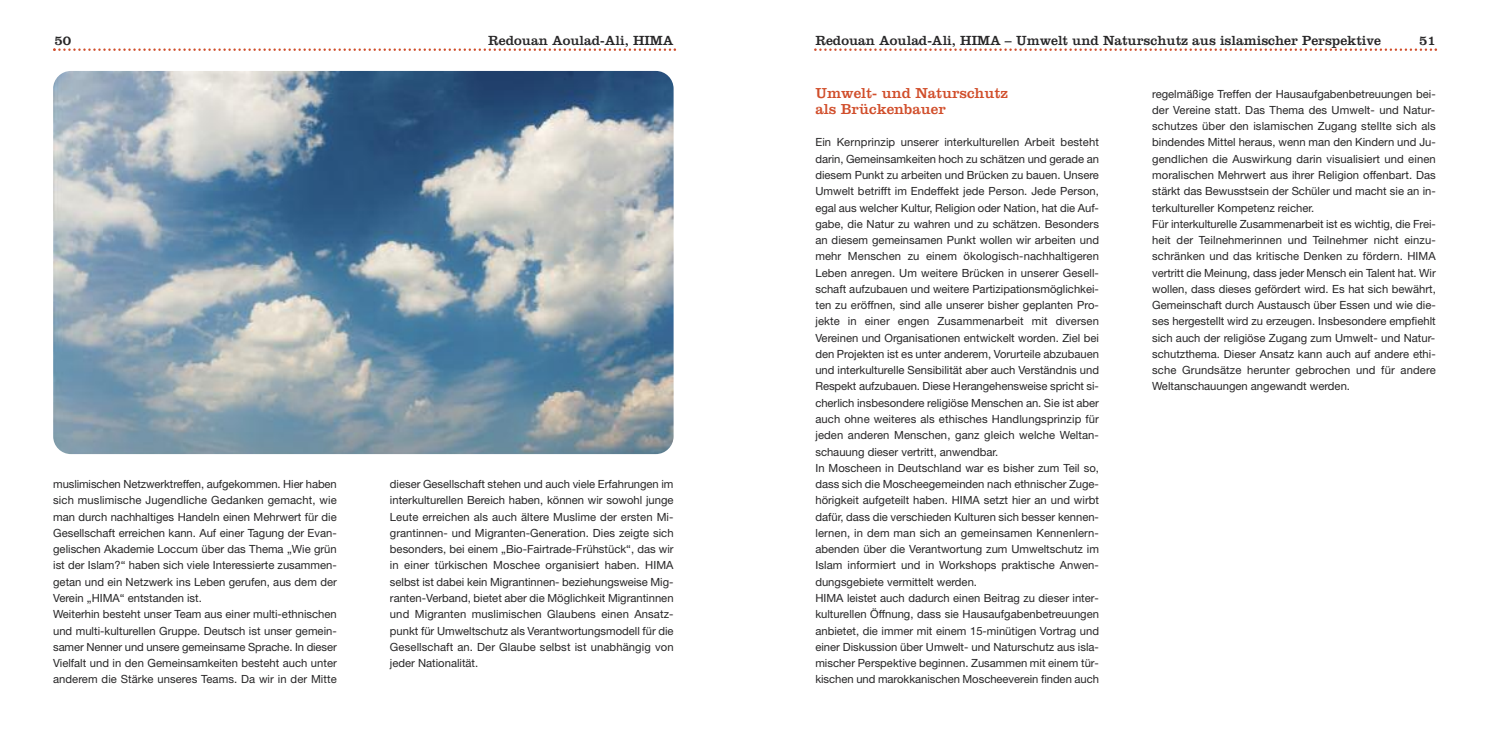
<style>
.page{position:relative;width:1489px;height:745px;background:#fff}
.page>*{position:absolute;margin:0;border:0;box-sizing:border-box;transform-origin:0 0}
.t1{font:15px/16.2px "Clarendon LT Std";color:#d14e2b}
.t2{font:13.75px "Clarendon LT Std";color:#272627}
.t3{font:11.25px/16.2px "Helvetica Neue LT";color:#272627}
</style>
<div class="page">
<svg style="left:814px;top:48px;width:622px;height:3px"></svg>
<svg style="left:53px;top:48px;width:623px;height:3px"></svg>
<img style="left:53px;top:71px;width:620px;height:383px;border-radius:18px">
<p class="t2" style="left:54px;top:35px;width:18px">50</p>
<p class="t2" style="left:488px;top:35px;width:187px">Redouan Aoulad-Ali, HIMA</p>
<p class="t3" style="left:53px;top:476px;width:285px">muslimischen Netzwerktreffen, aufgekommen. Hier haben sich muslimische Jugendliche Gedanken gemacht, wie man durch nachhaltiges Handeln einen Mehrwert für die Gesellschaft erreichen kann. Auf einer Tagung der Evan&shy;gelischen Akademie Loccum über das Thema „Wie grün ist der Islam?“ haben sich viele Interessierte zusammen&shy;getan und ein Netzwerk ins Leben gerufen, aus dem der Verein „HIMA“ entstanden ist.<br>Weiterhin besteht unser Team aus einer multi-ethnischen und multi-kulturellen Gruppe. Deutsch ist unser gemein&shy;samer Nenner und unsere gemeinsame Sprache. In dieser Vielfalt und in den Gemeinsamkeiten besteht auch unter anderem die Stärke unseres Teams. Da wir in der Mitte</p>
<p class="t3" style="left:390px;top:476px;width:285px;text-align:justify">dieser Gesellschaft stehen und auch viele Erfahrungen im interkulturellen Bereich haben, können wir sowohl junge Leute erreichen als auch ältere Muslime der ersten Mi&shy;grantinnen- und Migranten-Generation. Dies zeigte sich besonders, bei einem „Bio-Fairtrade-Frühstück“, das wir in einer türkischen Moschee organisiert haben. HIMA selbst ist dabei kein Migrantinnen- beziehungsweise Mig&shy;ranten-Verband, bietet aber die Möglichkeit Migrantinnen und Migranten muslimischen Glaubens einen Ansatz&shy;punkt für Umweltschutz als Verantwortungsmodell für die Gesellschaft an. Der Glaube selbst ist unabhängig von jeder Nationalität.</p>
<p class="t2" style="left:815px;top:35px;width:567px">Redouan Aoulad-Ali, HIMA – Umwelt und Naturschutz aus islamischer Perspektive</p>
<p class="t2" style="left:1418px;top:35px;width:18px">51</p>
<h1 class="t1" style="left:815px;top:86px;width:194px">Umwelt- und Naturschutz als Brückenbauer</h1>
<p class="t3" style="left:815px;top:135px;width:285px">Ein Kernprinzip unserer interkulturellen Arbeit besteht darin, Gemeinsamkeiten hoch zu schätzen und gerade an diesem Punkt zu arbeiten und Brücken zu bauen. Unsere Umwelt betrifft im Endeffekt jede Person. Jede Person, egal aus welcher Kultur, Religion oder Nation, hat die Auf&shy;gabe, die Natur zu wahren und zu schätzen. Besonders an diesem gemeinsamen Punkt wollen wir arbeiten und mehr Menschen zu einem ökologisch-nachhaltigeren Leben anregen. Um weitere Brücken in unserer Gesell&shy;schaft aufzubauen und weitere Partizipationsmöglichkei&shy;ten zu eröffnen, sind alle unserer bisher geplanten Pro&shy;jekte in einer engen Zusammenarbeit mit diversen Vereinen und Organisationen entwickelt worden. Ziel bei den Projekten ist es unter anderem, Vorurteile abzubauen und interkulturelle Sensibilität aber auch Verständnis und Respekt aufzubauen. Diese Herangehensweise spricht si&shy;cherlich insbesondere religiöse Menschen an. Sie ist aber auch ohne weiteres als ethisches Handlungsprinzip für jeden anderen Menschen, ganz gleich welche Weltan&shy;schauung dieser vertritt, anwendbar.<br>In Moscheen in Deutschland war es bisher zum Teil so, dass sich die Moscheegemeinden nach ethnischer Zuge&shy;hörigkeit aufgeteilt haben. HIMA setzt hier an und wirbt dafür, dass die verschieden Kulturen sich besser kennen&shy;lernen, in dem man sich an gemeinsamen Kennenlern&shy;abenden über die Verantwortung zum Umweltschutz im Islam informiert und in Workshops praktische Anwen&shy;dungsgebiete vermittelt werden.<br>HIMA leistet auch dadurch einen Beitrag zu dieser inter&shy;kulturellen Öffnung, dass sie Hausaufgabenbetreuungen anbietet, die immer mit einem 15-minütigen Vortrag und einer Diskussion über Umwelt- und Naturschutz aus isla&shy;mischer Perspektive beginnen. Zusammen mit einem tür&shy;kischen und marokkanischen Moscheeverein finden auch</p>
<p class="t3" style="left:1152px;top:86px;width:285px">regelmäßige Treffen der Hausaufgabenbetreuungen bei&shy;der Vereine statt. Das Thema des Umwelt- und Natur&shy;schutzes über den islamischen Zugang stellte sich als bindendes Mittel heraus, wenn man den Kindern und Ju&shy;gendlichen die Auswirkung darin visualisiert und einen moralischen Mehrwert aus ihrer Religion offenbart. Das stärkt das Bewusstsein der Schüler und macht sie an in&shy;terkultureller Kompetenz reicher.<br>Für interkulturelle Zusammenarbeit ist es wichtig, die Frei&shy;heit der Teilnehmerinnen und Teilnehmer nicht einzu&shy;schränken und das kritische Denken zu fördern. HIMA vertritt die Meinung, dass jeder Mensch ein Talent hat. Wir wollen, dass dieses gefördert wird. Es hat sich bewährt, Gemeinschaft durch Austausch über Essen und wie die&shy;ses hergestellt wird zu erzeugen. Insbesondere empfiehlt sich auch der religiöse Zugang zum Umwelt- und Natur&shy;schutzthema. Dieser Ansatz kann auch auf andere ethi&shy;sche Grundsätze herunter gebrochen und für andere Weltanschauungen angewandt werden.</p>
</div>
